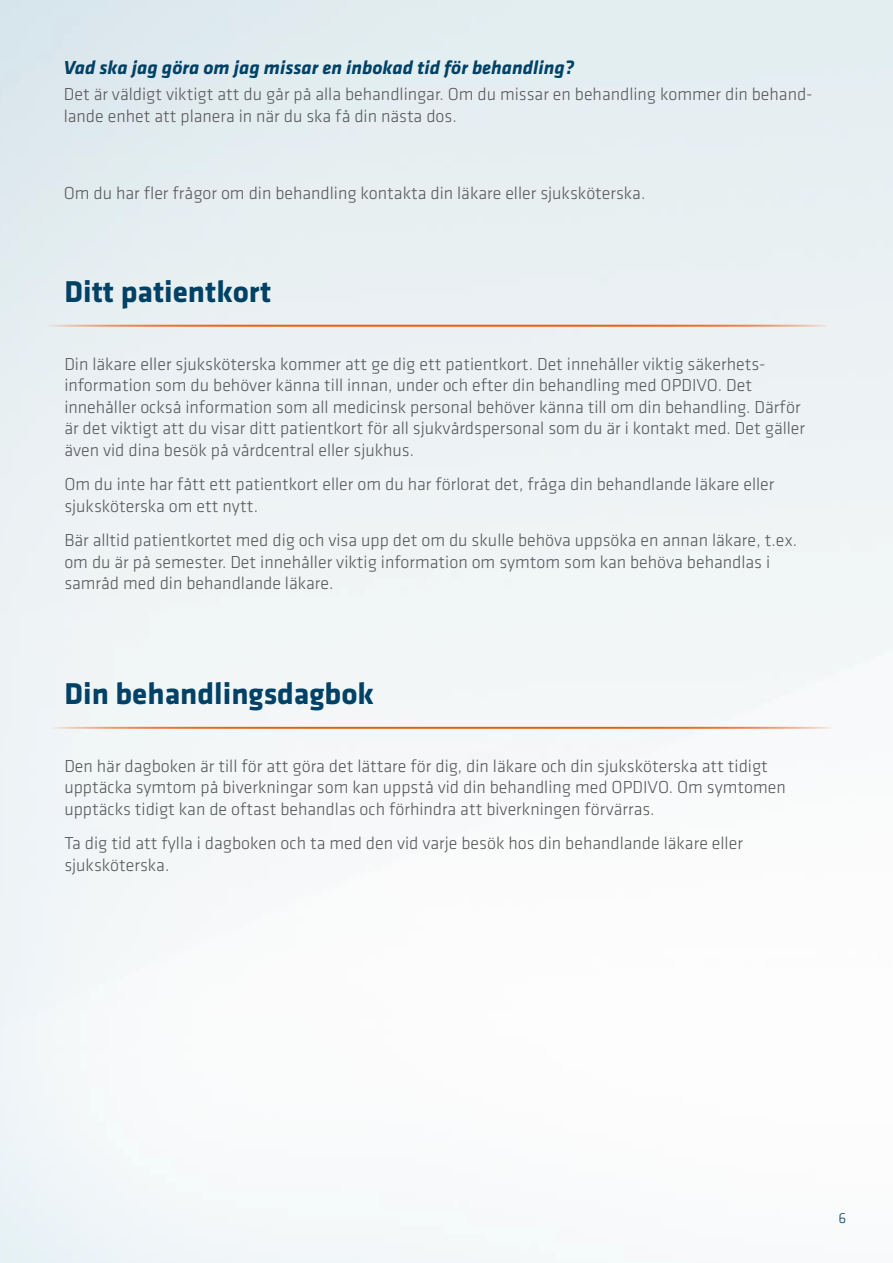
<style>
.page{position:relative;width:893px;height:1263px;background:#fff}
.page>*{position:absolute;margin:0;border:0;box-sizing:border-box;transform-origin:0 0}
.t1{font:700 31.2px "Klavika";color:#004165}
.t2{font:italic 700 19.5px "Klavika";color:#004165}
.t3{font:300 18px/21.6px "Klavika";color:#58585a}
.t4{font:300 15px "Klavika";color:#004165}
</style>
<div class="page">
<hr style="left:43px;top:325px;width:784px;height:2px;background:#e95b10">
<hr style="left:47px;top:727px;width:784px;height:2px;background:#e95b10">
<p class="t2" style="left:64px;top:54px;width:512px">Vad ska jag göra om jag missar en inbokad tid för behandling?</p>
<p class="t3" style="left:64px;top:83px;width:750px">Det är väldigt viktigt att du går på alla behandlingar. Om du missar en behandling kommer din behand&shy;lande enhet att planera in när du ska få din nästa dos.</p>
<p class="t3" style="left:64px;top:182px;width:583px">Om du har fler frågor om din behandling kontakta din läkare eller sjuksköterska.</p>
<h1 class="t1" style="left:64px;top:269px;width:208px">Ditt patientkort</h1>
<p class="t3" style="left:64px;top:353px;width:742px">Din läkare eller sjuksköterska kommer att ge dig ett patientkort. Det innehåller viktig säkerhets&shy;information som du behöver känna till innan, under och efter din behandling med OPDIVO. Det innehåller också information som all medicinsk personal behöver känna till om din behandling. Därför är det viktigt att du visar ditt patientkort för all sjukvårdspersonal som du är i kontakt med. Det gäller även vid dina besök på vårdcentral eller sjukhus.</p>
<p class="t3" style="left:64px;top:473px;width:712px">Om du inte har fått ett patientkort eller om du har förlorat det, fråga din behandlande läkare eller sjuksköterska om ett nytt.</p>
<p class="t3" style="left:64px;top:529px;width:734px">Bär alltid patientkortet med dig och visa upp det om du skulle behöva uppsöka en annan läkare, t.ex. om du är på semester. Det innehåller viktig information om symtom som kan behöva behandlas i samråd med din behandlande läkare.</p>
<h1 class="t1" style="left:64px;top:671px;width:311px">Din behandlingsdagbok</h1>
<p class="t3" style="left:64px;top:755px;width:723px">Den här dagboken är till för att göra det lättare för dig, din läkare och din sjuksköterska att tidigt upptäcka symtom på biverkningar som kan uppstå vid din behandling med OPDIVO. Om symtomen upptäcks tidigt kan de oftast behandlas och förhindra att biverkningen förvärras.</p>
<p class="t3" style="left:64px;top:832px;width:680px">Ta dig tid att fylla i dagboken och ta med den vid varje besök hos din behandlande läkare eller sjuksköterska.</p>
<p class="t4" style="left:838px;top:1209px;width:9px">6</p>
</div>
